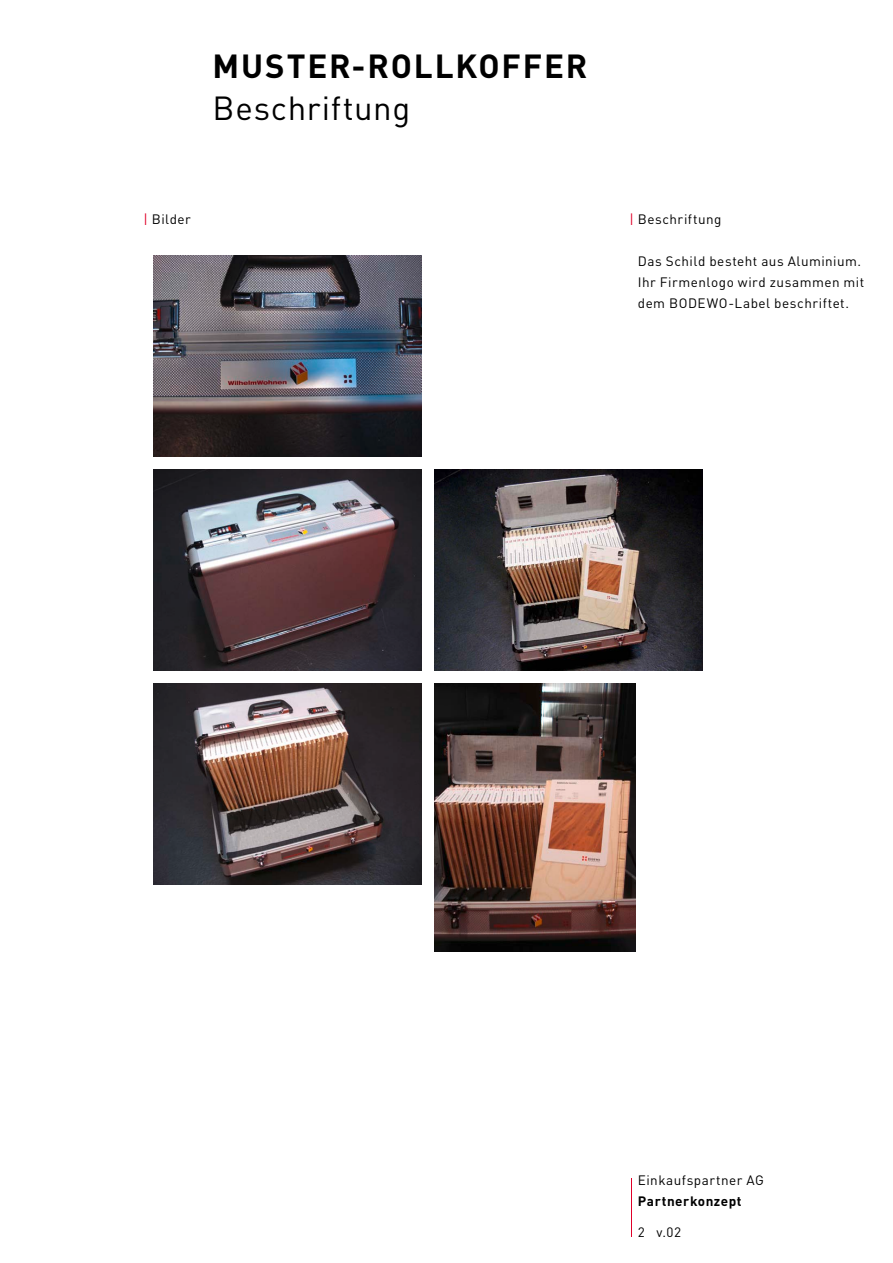
<style>
.page{position:relative;width:893px;height:1263px;background:#fff}
.page>*{position:absolute;margin:0;border:0;box-sizing:border-box;transform-origin:0 0}
.t1{font:700 33px "DIN";letter-spacing:.055em;color:#000}
.t2{font:33px "DIN";letter-spacing:.02em;color:#000}
.t3{font:13.5px/21px "DIN";letter-spacing:.035em;color:#000}
.t4{font:700 13.5px "DIN";letter-spacing:.04em;color:#000}
.s1{color:#e00029}
</style>
<div class="page">
<hr style="left:631px;top:1178px;width:1px;height:59px;background:#e00029">
<img style="left:153px;top:469px;width:268px;height:201px">
<img style="left:434px;top:469px;width:268px;height:201px">
<img style="left:153px;top:683px;width:268px;height:201px">
<img style="left:434px;top:683px;width:201px;height:268px">
<img style="left:153px;top:255px;width:268px;height:201px">
<h1 class="t1" style="left:213px;top:45px;width:376px">MUSTER-ROLLKOFFER</h1>
<h1 class="t2" style="left:213px;top:88px;width:199px">Beschriftung</h1>
<p class="t3" style="left:144px;top:208px;width:49px"><span class="s1">|</span> Bilder</p>
<p class="t3" style="left:629px;top:208px;width:94px"><span class="s1">|</span> Beschriftung</p>
<p class="t3" style="left:638px;top:250px;width:228px">Das Schild besteht aus Aluminium.<br>Ihr Firmenlogo wird zusammen mit dem BODEWO-Label beschriftet.</p>
<p class="t3" style="left:638px;top:1169px;width:128px">Einkaufspartner AG</p>
<p class="t4" style="left:638px;top:1192px;width:105px">Partnerkonzept</p>
<p class="t3" style="left:638px;top:1222px;width:45px">2 v.02</p>
</div>
